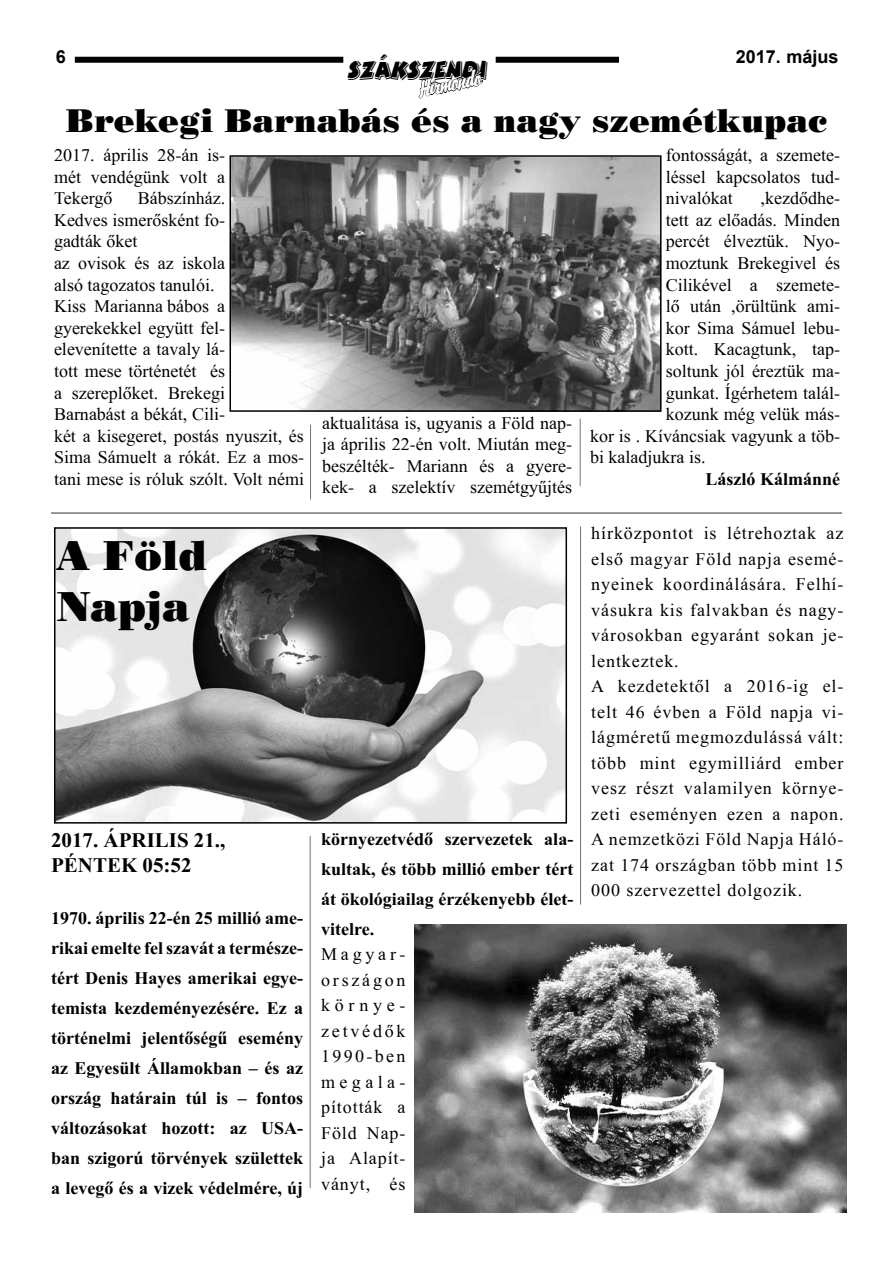
<style>
.page{position:relative;width:893px;height:1263px;background:#fff}
.page>*{position:absolute;margin:0;border:0;box-sizing:border-box;transform-origin:0 0}
.t1{font:42px/50.4px "Poster Bodoni HU Normal";color:#000}
.t2{font:33px "Poster Bodoni HU Normal";color:#000}
.t3{font:28.8px "Bertram CE";letter-spacing:-.05em;color:#000;scale:.83 1}
.t4{font:21px/25.2px "Times New Roman HU Bold";color:#000}
.t5{font:italic 21px "Briquet HU Plain";color:#fff}
.t6{font:18px/21.6px "Times New Roman HU";color:#000;text-align:justify}
.t7{font:18px/30px "Times New Roman HU Bold";color:#000;text-align:justify}
.t8{font:18px/25.5px "Times New Roman HU";letter-spacing:.05em;color:#000}
.t9{font:700 18px "Arial";color:#000}
</style>
<div class="page">
<div style="left:75px;top:57px;width:268px;height:6px;background:#000"></div>
<div style="left:496px;top:57px;width:233px;height:6px;background:#000"></div>
<div style="left:619px;top:43px;width:221px;height:27px;background:#fff"></div>
<svg style="left:418px;top:69px;width:65px;height:30px"></svg>
<img style="left:233px;top:158px;width:426px;height:251px">
<div style="left:230px;top:155px;width:432px;height:257px;border:2px solid #000"></div>
<hr style="left:51px;top:512px;width:791px;height:2px;background:#737577">
<img style="left:57px;top:530px;width:507px;height:291px">
<div style="left:54px;top:527px;width:513px;height:297px;border:2px solid #000"></div>
<hr style="left:580px;top:419px;width:1px;height:67px;background:#737577">
<hr style="left:580px;top:527px;width:1px;height:378px;background:#737577">
<hr style="left:310px;top:836px;width:1px;height:352px;background:#737577">
<hr style="left:310px;top:425px;width:1px;height:75px;background:#737577">
<img style="left:414px;top:924px;width:432px;height:288px">
<p class="t9" style="left:56px;top:45px;width:12px">6</p>
<p class="t9" style="left:736px;top:45px;width:104px">2017. május</p>
<h3 class="t3" style="left:348px;top:53px;width:169px">SZÁKSZENDI</h3>
<p class="t5" style="left:415px;top:77px;width:66px;rotate:-11deg">Hírmondó</p>
<h2 class="t2" style="left:66px;top:100px;width:763px">Brekegi Barnabás és a nagy szemétkupac</h2>
<p class="t6" style="left:54px;top:144px;width:173px">2017. április 28-án is&shy;mét vendégünk volt a Tekergő</p>
<p class="t6" style="left:54px;top:187px;width:251px;text-align:left;text-indent:84px">Bábszínház.<br>Kedves ismerősként fo-<br>gadták őket<br>az ovisok és az iskola<br>alsó tagozatos tanulói.<br>Kiss Marianna bábos a gyerekekkel együtt fel&shy;elevenítette a tavaly lá-<br>tott mese történetét és<br>a szereplőket. Brekegi<br>Barnabást a békát, Cili-<br>két a kisegeret, postás nyuszit, és<br>Sima Sámuelt a rókát. Ez a mos&shy;tani mese is róluk szólt. Volt némi</p>
<p class="t6" style="left:322px;top:412px;width:252px">aktualitása is, ugyanis a Föld nap&shy;ja április 22-én volt. Miután meg&shy;beszélték- Mariann és a gyere&shy;kek- a szelektív szemétgyűjtés</p>
<h1 class="t1" style="left:57px;top:530px;width:151px">A Föld<br>Napja</h1>
<p class="t4" style="left:51px;top:827px;width:176px">2017. ÁPRILIS 21.,<br>PÉNTEK 05:52</p>
<p class="t7" style="left:51px;top:902px;width:254px">1970. április 22-én 25 millió ame&shy;rikai emelte fel szavát a természe&shy;tért Denis Hayes amerikai egye&shy;temista kezdeményezésére. Ez a történelmi jelentőségű esemény az Egyesült Államokban – és az ország határain túl is – fontos változásokat hozott: az USA&shy;ban szigorú törvények születtek a levegő és a vizek védelmére, új</p>
<p class="t7" style="left:321px;top:824px;width:254px">környezetvédő szervezetek ala&shy;kultak, és több millió ember tért át ökológiailag érzékenyebb élet&shy;vitelre.</p>
<p class="t6" style="left:321px;top:941px;width:86px;line-height:25.5px">Magyar&shy;országon környe&shy;zetvédők 1990-ben megala&shy;pították a Föld Nap&shy;ja Alapít&shy;ványt, és</p>
<p class="t6" style="left:666px;top:144px;width:176px">fontosságát, a szemete&shy;léssel kapcsolatos tud&shy;nivalókat</p>
<p class="t6" style="left:761px;top:187px;width:81px">,kezdődhe-</p>
<p class="t6" style="left:666px;top:209px;width:176px">tett az előadás. Minden</p>
<p class="t6" style="left:666px;top:231px;width:176px">percét élveztük. Nyo-</p>
<p class="t6" style="left:666px;top:252px;width:176px">moztunk Brekegivel és</p>
<p class="t6" style="left:666px;top:274px;width:176px">Cilikével a szemete-</p>
<p class="t6" style="left:666px;top:295px;width:176px">lő után ,örültünk ami-</p>
<p class="t6" style="left:666px;top:317px;width:176px">kor Sima Sámuel lebu-</p>
<p class="t6" style="left:666px;top:339px;width:176px">kott. Kacagtunk, tap-</p>
<p class="t6" style="left:666px;top:360px;width:176px">soltunk jól éreztük ma-</p>
<p class="t6" style="left:666px;top:382px;width:176px">gunkat. Ígérhetem talál-</p>
<p class="t6" style="left:666px;top:403px;width:176px">kozunk még velük más-</p>
<p class="t6" style="left:590px;top:425px;width:252px">kor is . Kíváncsiak vagyunk a töb-</p>
<p class="t6" style="left:590px;top:447px;width:117px">bi kaladjukra is.</p>
<p class="t7" style="left:705px;top:464px;width:136px">László Kálmánné</p>
<p class="t8" style="left:591px;top:520px;width:254px">hírközpontot is létrehoztak az első magyar Föld napja esemé&shy;nyeinek koordinálására. Felhí&shy;vásukra kis falvakban és nagy&shy;városokban egyaránt sokan je&shy;lentkeztek.<br>A kezdetektől a 2016-ig el&shy;telt 46 évben a Föld napja vi&shy;lágméretű megmozdulássá vált: több mint egymilliárd ember vesz részt valamilyen környe&shy;zeti eseményen ezen a napon.<br>A nemzetközi Föld Napja Háló&shy;zat 174 országban több mint 15<br>000 szervezettel dolgozik.</p>
</div>
